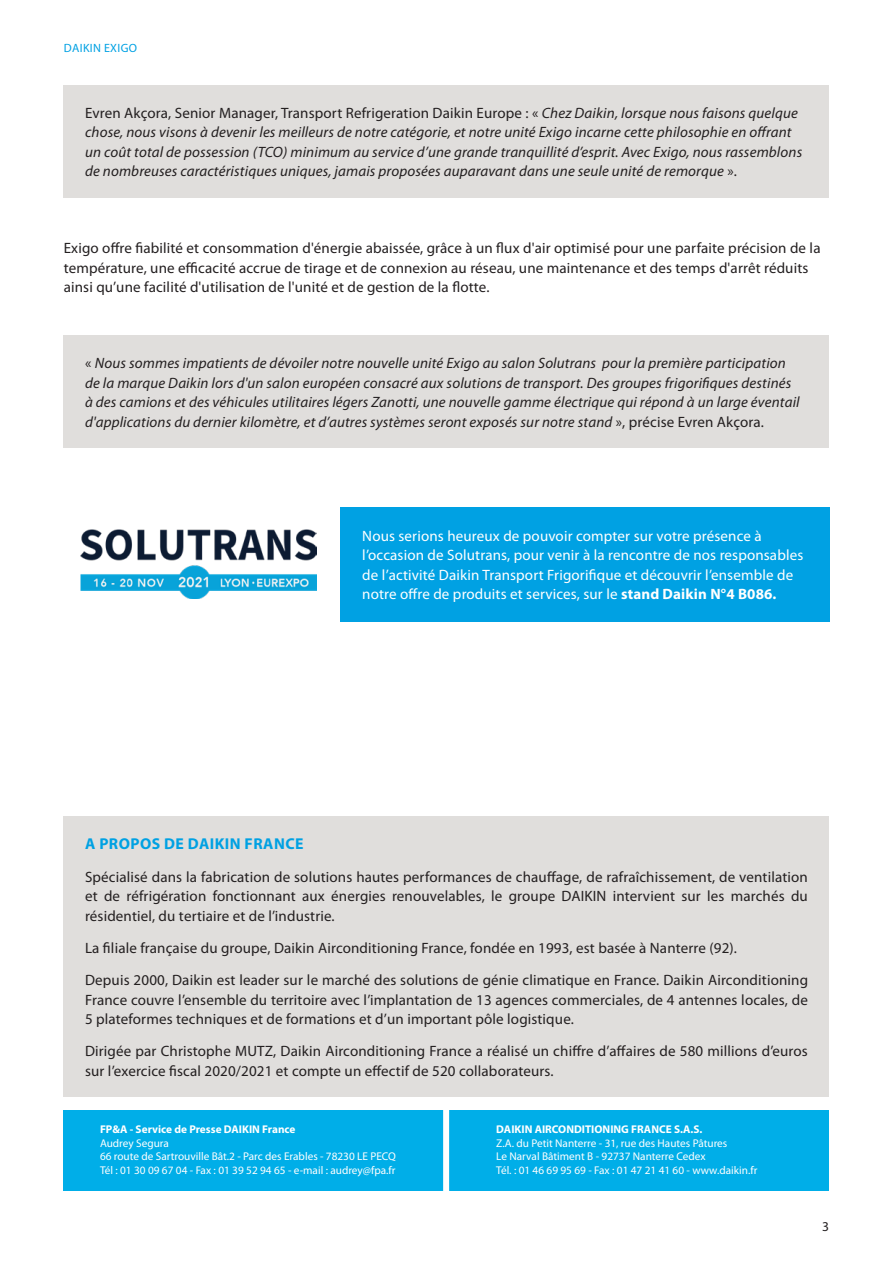
<style>
.page{position:relative;width:893px;height:1263px;background:#fff}
.page>*{position:absolute;margin:0;border:0;box-sizing:border-box;transform-origin:0 0}
.t1{font:700 15.75px "Myriad Pro";letter-spacing:.03em;color:#00a1e3}
.Normal_wrd_1{font:15px/19.5px "Myriad Pro";letter-spacing:.01em;color:#231f20;text-align:justify}
.Normal_wrd_1-2{font:italic 15px/19.5px "Myriad Pro";letter-spacing:.01em;color:#231f20}
.Normal_wrd_1-3{font:15px/19.5px "Myriad Pro";letter-spacing:.01em;color:#fff}
.t2{font:13.5px "Myriad Pro";color:#231f20}
.t3{font:12px "Myriad Pro";letter-spacing:.03em;color:#00a1e3}
.t4{font:11.25px "Myriad Pro";color:#fff}
.t5{font:700 11.25px "Myriad Pro";color:#fff}
.s1{font-style:normal}
.s2{font-weight:700}
</style>
<div class="page">
<div style="left:63px;top:1110px;width:766px;height:81px;background:#00aee8"></div>
<div style="left:443px;top:1099px;width:6px;height:119px;background:#fff"></div>
<div style="left:64px;top:816px;width:765px;height:281px;background:#e0dedc"></div>
<div style="left:64px;top:85px;width:765px;height:112px;background:#e0dedc"></div>
<div style="left:64px;top:336px;width:765px;height:112px;background:#e0dedc"></div>
<div style="left:340px;top:507px;width:489px;height:114px;background:#00a1e3"></div>
<img style="left:81px;top:529px;width:236px;height:69px">
<p class="t3" style="left:64px;top:41px;width:75px">DAIKIN EXIGO</p>
<p class="Normal_wrd_1-2" style="left:85px;top:103px;width:719px"><span class="s1">Evren Akçora, Senior Manager, Transport Refrigeration Daikin Europe : «</span> Chez Daikin, lorsque nous faisons quelque chose, nous visons à devenir les meilleurs de notre catégorie, et notre unité Exigo incarne cette philosophie en offrant un coût total de possession (TCO) minimum au service d’une grande tranquillité d’esprit. Avec Exigo, nous rassemblons de nombreuses caractéristiques uniques, jamais proposées auparavant dans une seule unité de remorque <span class="s1">».</span></p>
<p class="Normal_wrd_1" style="left:64px;top:239px;width:758px;text-align:left">Exigo offre fiabilité et consommation d'énergie abaissée, grâce à un flux d'air optimisé pour une parfaite précision de la température, une efficacité accrue de tirage et de connexion au réseau, une maintenance et des temps d'arrêt réduits ainsi qu’une facilité d'utilisation de l'unité et de gestion de la flotte.</p>
<p class="Normal_wrd_1-2" style="left:85px;top:354px;width:716px"><span class="s1">«</span> Nous sommes impatients de dévoiler notre nouvelle unité Exigo au salon Solutrans pour la première participation de la marque Daikin lors d'un salon européen consacré aux solutions de transport. Des groupes frigorifiques destinés à des camions et des véhicules utilitaires légers Zanotti, une nouvelle gamme électrique qui répond à un large éventail d'applications du dernier kilomètre, et d’autres systèmes seront exposés sur notre stand <span class="s1">», précise Evren Akçora.</span></p>
<p class="Normal_wrd_1-3" style="left:362px;top:526px;width:442px">Nous serions heureux de pouvoir compter sur votre présence à l’occasion de Solutrans, pour venir à la rencontre de nos responsables de l’activité Daikin Transport Frigorifique et découvrir l’ensemble de notre offre de produits et services, sur le <span class="s2">stand Daikin N°4 B086.</span></p>
<p class="t1" style="left:85px;top:835px;width:220px">A PROPOS DE DAIKIN FRANCE</p>
<p class="Normal_wrd_1" style="left:85px;top:867px;width:724px">Spécialisé dans la fabrication de solutions hautes performances de chauffage, de rafraîchissement, de ventilation et de réfrigération fonctionnant aux énergies renouvelables, le groupe DAIKIN intervient sur les marchés du résidentiel, du tertiaire et de l’industrie.</p>
<p class="Normal_wrd_1" style="left:85px;top:938px;width:653px">La filiale française du groupe, Daikin Airconditioning France, fondée en 1993, est basée à Nanterre (92).</p>
<p class="Normal_wrd_1" style="left:85px;top:971px;width:724px">Depuis 2000, Daikin est leader sur le marché des solutions de génie climatique en France. Daikin Airconditioning France couvre l’ensemble du territoire avec l’implantation de 13 agences commerciales, de 4 antennes locales, de 5 plateformes techniques et de formations et d’un important pôle logistique.</p>
<p class="Normal_wrd_1" style="left:85px;top:1042px;width:724px">Dirigée par Christophe MUTZ, Daikin Airconditioning France a réalisé un chiffre d’affaires de 580 millions d’euros sur l’exercice fiscal 2020/2021 et compte un effectif de 520 collaborateurs.</p>
<p class="t5" style="left:100px;top:1123px;width:197px">FP&amp;A - Service de Presse DAIKIN France</p>
<p class="t4" style="left:100px;top:1137px;width:70px">Audrey Segura</p>
<p class="t4" style="left:100px;top:1150px;width:297px">66 route de Sartrouville Bât.2 - Parc des Erables - 78230 LE PECQ</p>
<p class="t4" style="left:100px;top:1164px;width:297px">Tél : 01 30 09 67 04 - Fax : 01 39 52 94 65 - e-mail : audrey@fpa.fr</p>
<p class="t5" style="left:496px;top:1123px;width:208px">DAIKIN AIRCONDITIONING FRANCE S.A.S.</p>
<p class="t4" style="left:496px;top:1137px;width:233px">Z.A. du Petit Nanterre - 31, rue des Hautes Pâtures</p>
<p class="t4" style="left:496px;top:1150px;width:211px">Le Narval Bâtiment B - 92737 Nanterre Cedex</p>
<p class="t4" style="left:496px;top:1164px;width:263px">Tél. : 01 46 69 95 69 - Fax : 01 47 21 41 60 - www.daikin.fr</p>
<p class="t2" style="left:822px;top:1219px;width:8px">3</p>
</div>
